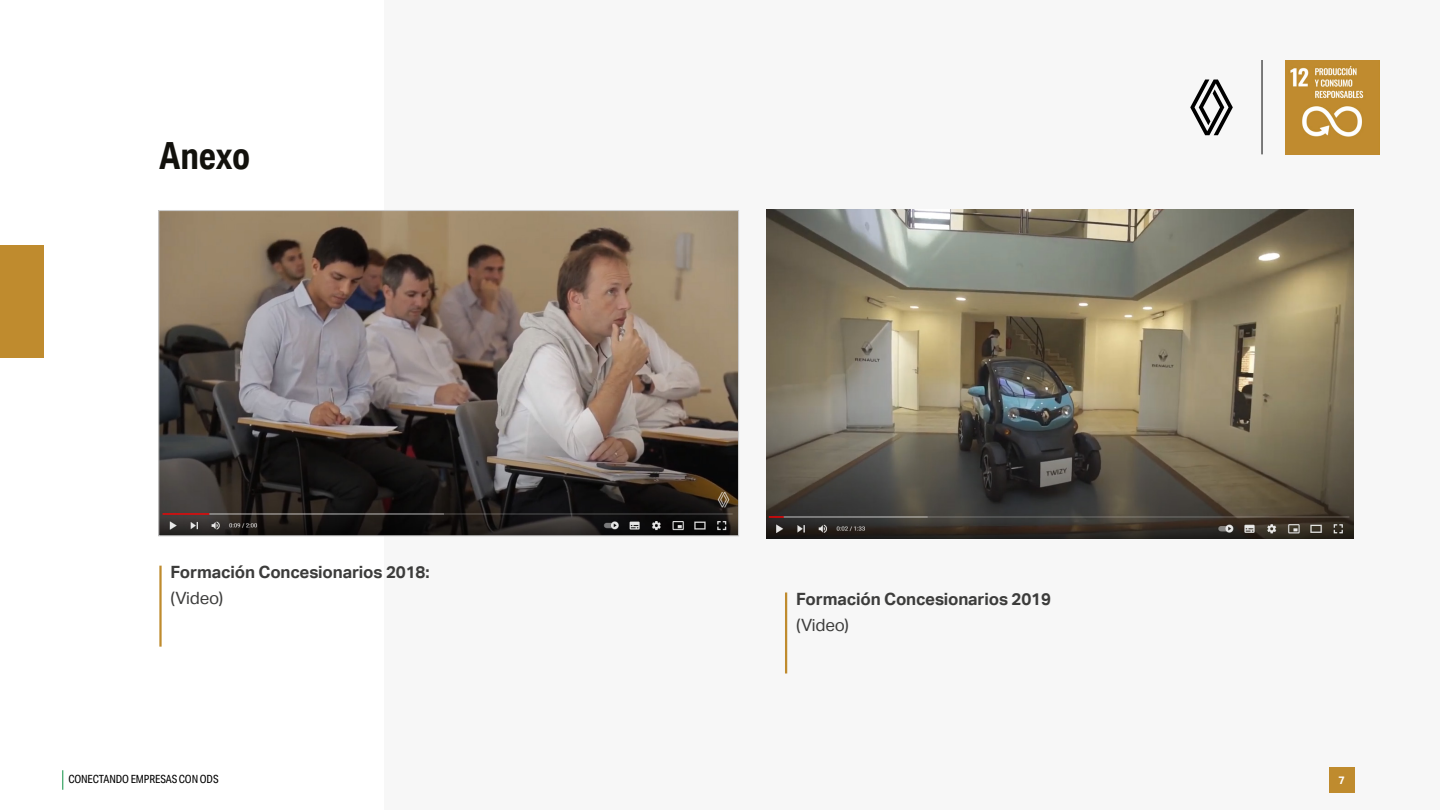
<style>
.page{position:relative;width:1440px;height:810px;background:#fff}
.page>*{position:absolute;margin:0;border:0;box-sizing:border-box;transform-origin:0 0}
.t1{font:700 37.5px "Aktiv Grotesk Cd";letter-spacing:-.005em;color:#12110c}
.t2{font:700 16.88px "Aktiv Grotesk";letter-spacing:-.01em;color:#3c3c3b}
.t3{font:16.88px "Aktiv Grotesk";letter-spacing:-.01em;color:#3c3c3b}
.t4{font:11.25px "Aktiv Grotesk Cd";letter-spacing:-.01em;color:#000}
.t5{font:700 10.88px "Aktiv Grotesk";color:#fff}
</style>
<div class="page">
<div style="left:384px;top:0;width:1056px;height:810px;background:#f7f7f7"></div>
<hr style="left:1262px;top:60px;width:1px;height:94px;background:#000">
<svg style="left:62px;top:770px;width:1px;height:20px"></svg>
<img style="left:1285px;top:60px;width:95px;height:95px">
<div style="left:1329px;top:767px;width:25px;height:26px;background:#bf8b2e"></div>
<svg style="left:1190px;top:80px;width:43px;height:55px"></svg>
<div style="left:0;top:245px;width:44px;height:113px;background:#bf8b2e"></div>
<hr style="left:159px;top:566px;width:3px;height:81px;background:#bf8b2e">
<img style="left:160px;top:212px;width:577px;height:322px">
<img style="left:767px;top:210px;width:587px;height:328px">
<hr style="left:785px;top:592px;width:2px;height:82px;background:#bf8b2e">
<h1 class="t1" style="left:159px;top:133px;width:93px">Anexo</h1>
<p class="t2" style="left:171px;top:562px;width:260px">Formación Concesionarios 2018:</p>
<p class="t3" style="left:171px;top:588px;width:54px">(Video)</p>
<p class="t2" style="left:796px;top:589px;width:256px">Formación Concesionarios 2019</p>
<p class="t3" style="left:796px;top:615px;width:54px">(Video)</p>
<p class="t4" style="left:68px;top:773px;width:152px">CONECTANDO EMPRESAS CON ODS</p>
<p class="t5" style="left:1338px;top:774px;width:8px">7</p>
</div>
